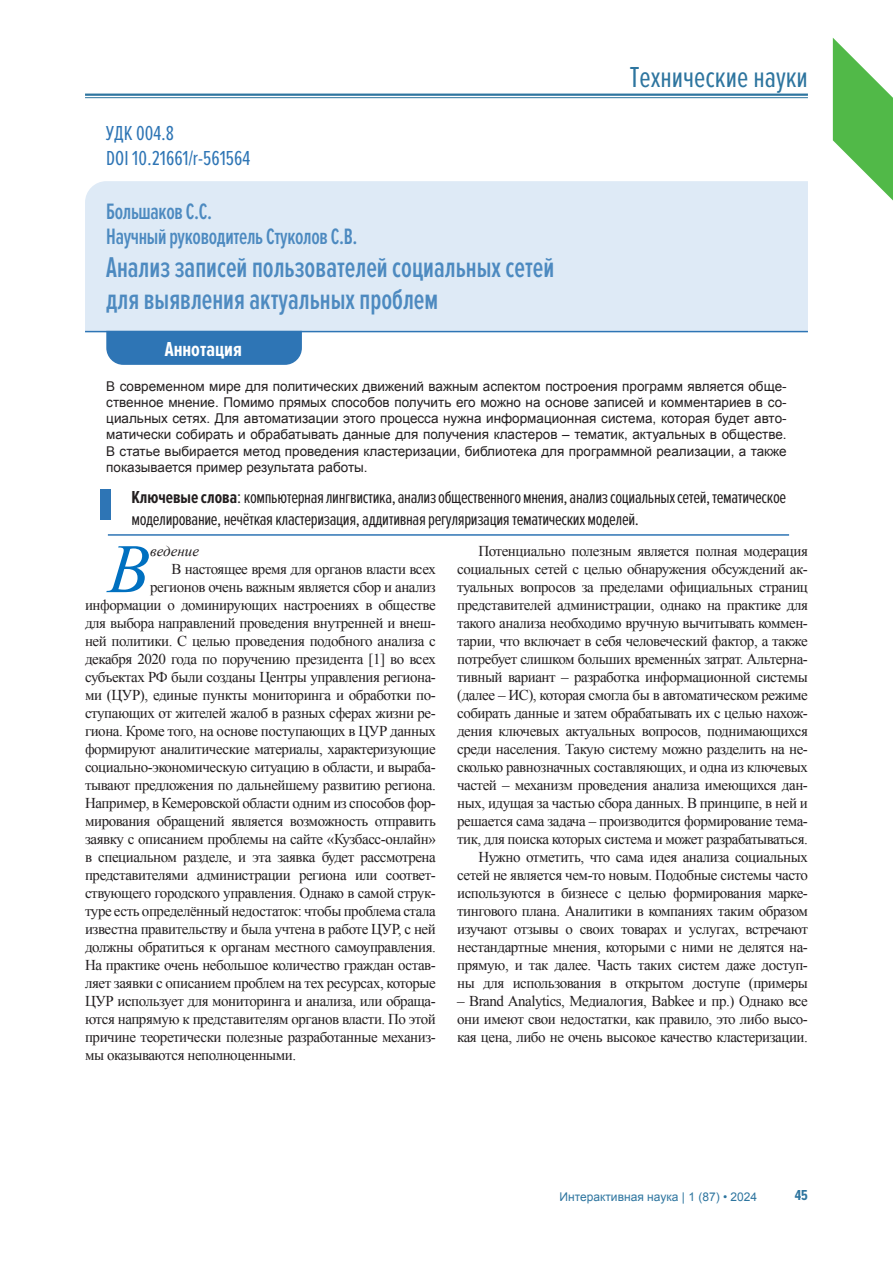
<style>
.page{position:relative;width:893px;height:1263px;background:#fff}
.page>*{position:absolute;margin:0;border:0;box-sizing:border-box;transform-origin:0 0}
.Текст_статьи{font:italic 69.3px "Times New Roman";color:#0070c0}
.t1{font:30px "Proxima Nova Ex Cn";color:#2e759f}
.t2{font:600 29.7px/32.4px "Proxima Nova Ex Cn";color:#4d8ac0;scale:.91 1}
.t3{font:600 23.1px "Proxima Nova Ex Cn";letter-spacing:-.015em;color:#4d8ac0;scale:.91 1}
.t4{font:21px/25.2px "Proxima Nova Ex Cn";color:#2e75b5}
.t5{font:700 21px "Proxima Nova Ex Cn";color:#fff}
.t6{font:18px/21.6px "Proxima Nova Ex Cn";letter-spacing:-.02em;color:#231f20}
.Текст_статьи-2{font:15px/18px "Times New Roman";letter-spacing:-.03em;color:#231f20;text-align:justify}
.Текст_статьи-3{font:italic 15px "Times New Roman";color:#231f20}
.t7{font:700 15px "Proxima Nova Ex Cn";color:#2e759f}
.t8{font:13.5px/16.2px "Arial";color:#231f20;text-align:justify}
.t9{font:12px "Arial";color:#2e759f}
.s1{font-weight:700}
</style>
<div class="page">
<hr style="left:85px;top:94px;width:723px;height:2px;background:#2e759f">
<hr style="left:85px;top:97px;width:723px;height:1px;background:#2e759f">
<svg style="left:833px;top:38px;width:60px;height:162px"></svg>
<div style="left:85px;top:181px;width:723px;height:150px;background:#deeaf6"></div>
<hr style="left:85px;top:331px;width:723px;height:1px;background:#2e75b5">
<div style="left:106px;top:332px;width:196px;height:33px;background:#2e75b5"></div>
<div style="left:100px;top:489px;width:11px;height:30px;background:#2e75b5"></div>
<hr style="left:108px;top:534px;width:681px;height:2px;background:#2e75b5">
<h2 class="t1" style="left:630px;top:61px;width:180px">Технические науки</h2>
<p class="t4" style="left:106px;top:121px;width:145px">УДК 004.8<br>DOI 10.21661/r-561564</p>
<p class="t3" style="left:106px;top:199px;width:118px">Большаков С.С.</p>
<p class="t3" style="left:106px;top:224px;width:278px">Научный руководитель Стуколов С.В.</p>
<p class="t2" style="left:106px;top:251px;width:494px">Анализ записей пользователей социальных сетей для выявления актуальных проблем</p>
<p class="t5" style="left:165px;top:337px;width:79px">Аннотация</p>
<p class="t8" style="left:106px;top:378px;width:682px">В современном мире для политических движений важным аспектом построения программ является обще&shy;ственное мнение. Помимо прямых способов получить его можно на основе записей и комментариев в со&shy;циальных сетях. Для автоматизации этого процесса нужна информационная система, которая будет авто&shy;матически собирать и обрабатывать данные для получения кластеров – тематик, актуальных в обществе.<br>В статье выбирается метод проведения кластеризации, библиотека для программной реализации, а также показывается пример результата работы.</p>
<p class="t6" style="left:131px;top:487px;width:656px"><span class="s1">Ключевые слова</span>: компьютерная лингвистика, анализ общественного мнения, анализ социальных сетей, тематическое моделирование, нечёткая кластеризация, аддитивная регуляризация тематических моделей.</p>
<p class="Текст_статьи" style="left:108px;top:521px;width:44px">В</p>
<p class="Текст_статьи-3" style="left:150px;top:541px;width:50px">ведение</p>
<p class="Текст_статьи-2" style="left:457px;top:542px;width:352px;text-indent:21px">Потенциально полезным является полная модерация социальных сетей с целью обнаружения обсуждений ак&shy;туальных вопросов за пределами официальных страниц представителей администрации, однако на практике для такого анализа необходимо вручную вычитывать коммен&shy;тарии, что включает в себя человеческий фактор, а также потребует слишком больших временны́х затрат. Альтерна&shy;тивный вариант – разработка информационной системы (далее – ИС), которая смогла бы в автоматическом режиме собирать данные и затем обрабатывать их с целью нахож&shy;дения ключевых актуальных вопросов, поднимающихся среди населения. Такую систему можно разделить на не&shy;сколько равнозначных составляющих, и одна из ключевых частей – механизм проведения анализа имеющихся дан&shy;ных, идущая за частью сбора данных. В принципе, в ней и решается сама задача – производится формирование тема&shy;тик, для поиска которых система и может разрабатываться.</p>
<p class="Текст_статьи-2" style="left:457px;top:848px;width:352px;text-indent:21px">Нужно отметить, что сама идея анализа социальных сетей не является чем-то новым. Подобные системы часто используются в бизнесе с целью формирования марке&shy;тингового плана. Аналитики в компаниях таким образом изучают отзывы о своих товарах и услугах, встречают нестандартные мнения, которыми с ними не делятся на&shy;прямую, и так далее. Часть таких систем даже доступ&shy;ны для использования в открытом доступе (примеры</p>
<p class="Текст_статьи-2" style="left:457px;top:992px;width:352px">– Brand Analytics, Медиалогия, Babkee и пр.) Однако все они имеют свои недостатки, как правило, это либо высо&shy;кая цена, либо не очень высокое качество кластеризации.</p>
<p class="Текст_статьи-2" style="left:172px;top:560px;width:266px">В настоящее время для органов власти всех</p>
<p class="Текст_статьи-2" style="left:150px;top:578px;width:287px">регионов очень важным является сбор и анализ</p>
<p class="Текст_статьи-2" style="left:85px;top:596px;width:352px">информации о доминирующих настроениях в обществе</p>
<p class="Текст_статьи-2" style="left:85px;top:614px;width:352px">для выбора направлений проведения внутренней и внеш-</p>
<p class="Текст_статьи-2" style="left:85px;top:632px;width:352px">ней политики. С целью проведения подобного анализа с</p>
<p class="Текст_статьи-2" style="left:85px;top:650px;width:352px">декабря 2020 года по поручению президента [1] во всех</p>
<p class="Текст_статьи-2" style="left:85px;top:668px;width:352px">субъектах РФ были созданы Центры управления региона-</p>
<p class="Текст_статьи-2" style="left:85px;top:686px;width:352px">ми (ЦУР), единые пункты мониторинга и обработки по-</p>
<p class="Текст_статьи-2" style="left:85px;top:704px;width:352px">ступающих от жителей жалоб в разных сферах жизни ре-</p>
<p class="Текст_статьи-2" style="left:85px;top:722px;width:352px">гиона. Кроме того, на основе поступающих в ЦУР данных</p>
<p class="Текст_статьи-2" style="left:85px;top:740px;width:352px">формируют аналитические материалы, характеризующие</p>
<p class="Текст_статьи-2" style="left:85px;top:758px;width:352px">социально-экономическую ситуацию в области, и выраба-</p>
<p class="Текст_статьи-2" style="left:85px;top:776px;width:352px">тывают предложения по дальнейшему развитию региона.</p>
<p class="Текст_статьи-2" style="left:85px;top:794px;width:352px">Например, в Кемеровской области одним из способов фор-</p>
<p class="Текст_статьи-2" style="left:85px;top:812px;width:352px">мирования обращений является возможность отправить</p>
<p class="Текст_статьи-2" style="left:85px;top:830px;width:352px">заявку с описанием проблемы на сайте «Кузбасс-онлайн»</p>
<p class="Текст_статьи-2" style="left:85px;top:848px;width:352px">в специальном разделе, и эта заявка будет рассмотрена</p>
<p class="Текст_статьи-2" style="left:85px;top:866px;width:352px">представителями администрации региона или соответ-</p>
<p class="Текст_статьи-2" style="left:85px;top:884px;width:352px">ствующего городского управления. Однако в самой струк-</p>
<p class="Текст_статьи-2" style="left:85px;top:902px;width:352px">туре есть определённый недостаток: чтобы проблема стала</p>
<p class="Текст_статьи-2" style="left:85px;top:920px;width:352px">известна правительству и была учтена в работе ЦУР, с ней</p>
<p class="Текст_статьи-2" style="left:85px;top:938px;width:352px">должны обратиться к органам местного самоуправления.</p>
<p class="Текст_статьи-2" style="left:85px;top:956px;width:352px">На практике очень небольшое количество граждан остав-</p>
<p class="Текст_статьи-2" style="left:85px;top:974px;width:352px">ляет заявки с описанием проблем на тех ресурсах, которые</p>
<p class="Текст_статьи-2" style="left:85px;top:992px;width:352px">ЦУР использует для мониторинга и анализа, или обраща-</p>
<p class="Текст_статьи-2" style="left:85px;top:1010px;width:352px">ются напрямую к представителям органов власти. По этой</p>
<p class="Текст_статьи-2" style="left:85px;top:1028px;width:352px">причине теоретически полезные разработанные механиз-</p>
<p class="Текст_статьи-2" style="left:85px;top:1046px;width:213px">мы оказываются неполноценными.</p>
<p class="t9" style="left:559px;top:1189px;width:199px">Интерактивная наука | 1 (87) • 2024</p>
<p class="t7" style="left:795px;top:1186px;width:15px">45</p>
</div>
